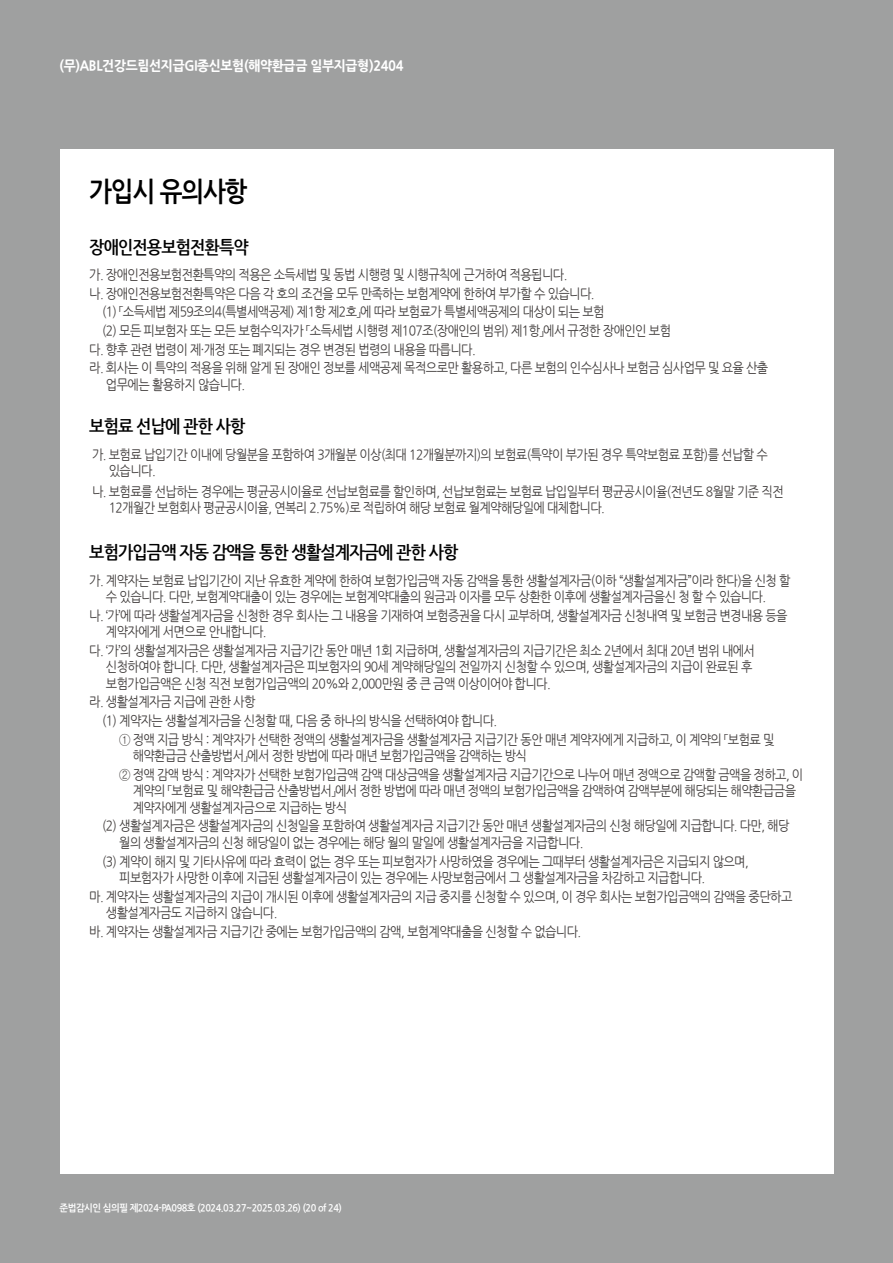
<style>
.page{position:relative;width:893px;height:1263px;background:#9fa0a0}
.page>*{position:absolute;margin:0;border:0;box-sizing:border-box;transform-origin:0 0}
.t1{font:27px "Nanum Gothic OTF Bold";letter-spacing:-.05em;color:#000;scale:.9 1}
.t2{font:700 18px "Nanum Gothic";letter-spacing:-.05em;color:#000;scale:.9 1}
.t3{font:13.5px/16.5px "Nanum Gothic";letter-spacing:-.05em;color:#3e3a39;scale:.9 1}
.t4{font:700 13.5px "Nanum Gothic OTF Extra";letter-spacing:-.025em;color:#fff;scale:.95 1}
.t5{font:9.75px "Nanum Gothic OTF Bold";letter-spacing:-.05em;color:#fff;scale:.95 1}
</style>
<div class="page">
<div style="left:60px;top:149px;width:773px;height:1025px;background:#fff"></div>
<p class="t4" style="left:60px;top:58px;width:364px">(무)ABL건강드림선지급GI종신보험(해약환급금 일부지급형)2404</p>
<h1 class="t1" style="left:89px;top:178px;width:177px">가입시 유의사항</h1>
<h2 class="t2" style="left:89px;top:238px;width:179px">장애인전용보험전환특약</h2>
<p class="t3" style="left:89px;top:267px;width:533px">가. 장애인전용보험전환특약의 적용은 소득세법 및 동법 시행령 및 시행규칙에 근거하여 적용됩니다.</p>
<p class="t3" style="left:89px;top:285px;width:563px">나. 장애인전용보험전환특약은 다음 각 호의 조건을 모두 만족하는 보험계약에 한하여 부가할 수 있습니다.</p>
<p class="t3" style="left:102px;top:304px;width:560px">(1) 「소득세법 제59조의4(특별세액공제) 제1항 제2호」에 따라 보험료가 특별세액공제의 대상이 되는 보험</p>
<p class="t3" style="left:102px;top:323px;width:634px">(2) 모든 피보험자 또는 모든 보험수익자가 「소득세법 시행령 제107조(장애인의 범위) 제1항」에서 규정한 장애인인 보험</p>
<p class="t3" style="left:89px;top:341px;width:431px">다. 향후 관련 법령이 제·개정 또는 폐지되는 경우 변경된 법령의 내용을 따릅니다.</p>
<p class="t3" style="left:89px;top:360px;width:756px">라. 회사는 이 특약의 적용을 위해 알게 된 장애인 정보를 세액공제 목적으로만 활용하고, 다른 보험의 인수심사나 보험금 심사업무 및 요율 산출</p>
<p class="t3" style="left:106px;top:376px;width:156px">업무에는 활용하지 않습니다.</p>
<h2 class="t2" style="left:89px;top:418px;width:175px">보험료 선납에 관한 사항</h2>
<p class="t3" style="left:109px;top:446px;width:734px;text-indent:-17px">가. 보험료 납입기간 이내에 당월분을 포함하여 3개월분 이상(최대 12개월분까지)의 보험료(특약이 부가된 경우 특약보험료 포함)를 선납할 수 있습니다.</p>
<p class="t3" style="left:109px;top:484px;width:751px;text-indent:-17px">나. 보험료를 선납하는 경우에는 평균공시이율로 선납보험료를 할인하며, 선납보험료는 보험료 납입일부터 평균공시이율(전년도 8월말 기준 직전<br>12개월간 보험회사 평균공시이율, 연복리 2.75%)로 적립하여 해당 보험료 월계약해당일에 대체합니다.</p>
<h2 class="t2" style="left:89px;top:543px;width:412px">보험가입금액 자동 감액을 통한 생활설계자금에 관한 사항</h2>
<p class="t3" style="left:89px;top:572px;width:781px;text-align:center">가. 계약자는 보험료 납입기간이 지난 유효한 계약에 한하여 보험가입금액 자동 감액을 통한 생활설계자금(이하 “생활설계자금”이라 한다)을 신청 할 수 있습니다. 다만, 보험계약대출이 있는 경우에는 보험계약대출의 원금과 이자를 모두 상환한 이후에 생활설계자금을신 청 할 수 있습니다.</p>
<p class="t3" style="left:106px;top:607px;width:759px;text-indent:-17px">나. ‘가’에 따라 생활설계자금을 신청한 경우 회사는 그 내용을 기재하여 보험증권을 다시 교부하며, 생활설계자금 신청내역 및 보험금 변경내용 등을 계약자에게 서면으로 안내합니다.</p>
<p class="t3" style="left:106px;top:642px;width:723px;text-indent:-17px">다. ‘가’의 생활설계자금은 생활설계자금 지급기간 동안 매년 1회 지급하며, 생활설계자금의 지급기간은 최소 2년에서 최대 20년 범위 내에서 신청하여야 합니다. 다만, 생활설계자금은 피보험자의 90세 계약해당일의 전일까지 신청할 수 있으며, 생활설계자금의 지급이 완료된 후 보험가입금액은 신청 직전 보험가입금액의 20%와 2,000만원 중 큰 금액 이상이어야 합니다.</p>
<p class="t3" style="left:89px;top:694px;width:186px">라. 생활설계자금 지급에 관한 사항</p>
<p class="t3" style="left:102px;top:713px;width:440px">(1) 계약자는 생활설계자금을 신청할 때, 다음 중 하나의 방식을 선택하여야 합니다.</p>
<p class="t3" style="left:119px;top:731px;width:730px">① 정액 지급 방식 : 계약자가 선택한 정액의 생활설계자금을 생활설계자금 지급기간 동안 매년 계약자에게 지급하고, 이 계약의 「보험료 및</p>
<p class="t3" style="left:119px;top:747px;width:762px;line-height:18.6px;text-indent:14px">해약환급금 산출방법서」에서 정한 방법에 따라 매년 보험가입금액을 감액하는 방식<br>② 정액 감액 방식 : 계약자가 선택한 보험가입금액 감액 대상금액을 생활설계자금 지급기간으로 나누어 매년 정액으로 감액할 금액을 정하고, 이</p>
<p class="t3" style="left:133px;top:783px;width:739px">계약의 「보험료 및 해약환급금 산출방법서」에서 정한 방법에 따라 매년 정액의 보험가입금액을 감액하여 감액부분에 해당되는 해약환급금을 계약자에게 생활설계자금으로 지급하는 방식</p>
<p class="t3" style="left:119px;top:818px;width:746px;text-indent:-17px">(2) 생활설계자금은 생활설계자금의 신청일을 포함하여 생활설계자금 지급기간 동안 매년 생활설계자금의 신청 해당일에 지급합니다. 다만, 해당 월의 생활설계자금의 신청 해당일이 없는 경우에는 해당 월의 말일에 생활설계자금을 지급합니다.</p>
<p class="t3" style="left:119px;top:853px;width:701px;text-indent:-17px">(3) 계약이 해지 및 기타사유에 따라 효력이 없는 경우 또는 피보험자가 사망하였을 경우에는 그때부터 생활설계자금은 지급되지 않으며, 피보험자가 사망한 이후에 지급된 생활설계자금이 있는 경우에는 사망보험금에서 그 생활설계자금을 차감하고 지급합니다.</p>
<p class="t3" style="left:106px;top:888px;width:764px;text-indent:-17px">마. 계약자는 생활설계자금의 지급이 개시된 이후에 생활설계자금의 지급 중지를 신청할 수 있으며, 이 경우 회사는 보험가입금액의 감액을 중단하고 생활설계자금도 지급하지 않습니다.</p>
<p class="t3" style="left:89px;top:923px;width:548px">바. 계약자는 생활설계자금 지급기간 중에는 보험가입금액의 감액, 보험계약대출을 신청할 수 없습니다.</p>
<p class="t5" style="left:60px;top:1203px;width:299px">준법감시인 심의필 제2024-PA098호 (2024.03.27~2025.03.26) (20 of 24)</p>
</div>
